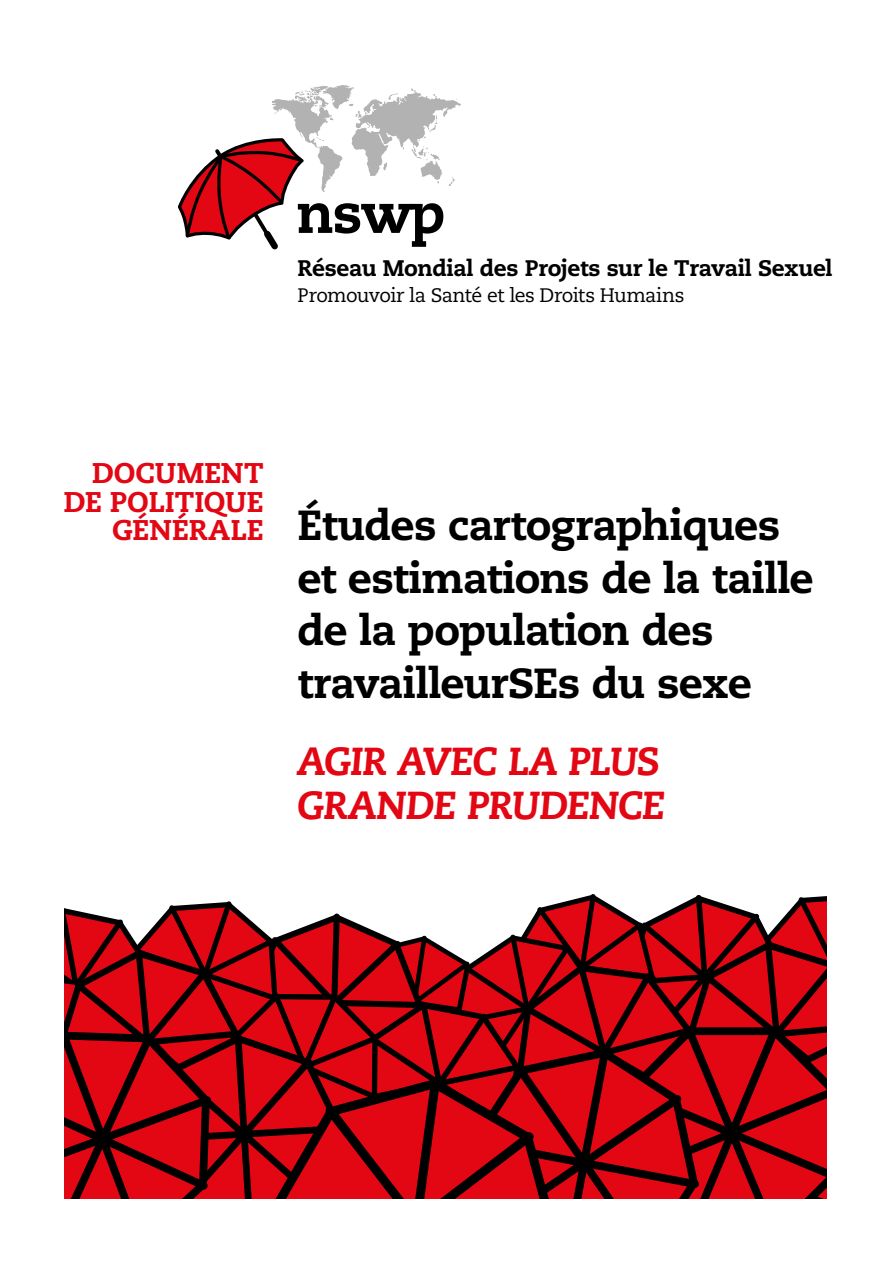
<style>
.page{position:relative;width:893px;height:1263px;background:#fff}
.page>*{position:absolute;margin:0;border:0;box-sizing:border-box;transform-origin:0 0}
.t1{font:800 42px/52.5px "Caecilia LT";letter-spacing:-.02em;color:#000}
.t2{font:italic 800 39px/43.5px "Caecilia LT";letter-spacing:-.025em;color:#e30613}
.t3{font:800 28.5px/28.5px "Caecilia LT";color:#e30613;text-align:right}
.t4{font:800 22.5px "Caecilia LT";letter-spacing:-.015em;color:#000}
.t5{font:19.5px "Caecilia LT";letter-spacing:-.025em;color:#000}
</style>
<div class="page">
<svg style="left:178px;top:85px;width:283px;height:165px"></svg>
<svg style="left:64px;top:894px;width:763px;height:305px"></svg>
<p class="t4" style="left:298px;top:254px;width:536px">Réseau Mondial des Projets sur le Travail Sexuel</p>
<p class="t5" style="left:298px;top:284px;width:388px">Promouvoir la Santé et les Droits Humains</p>
<p class="t3" style="left:64px;top:459px;width:201px">DOCUMENT<br>DE POLITIQUE<br>GÉNÉRALE</p>
<p class="t1" style="left:298px;top:500px;width:517px">Études cartographiques et estimations de la taille de la population des travailleurSEs du sexe</p>
<p class="t2" style="left:298px;top:741px;width:369px">AGIR AVEC LA PLUS<br>GRANDE PRUDENCE</p>
</div>
